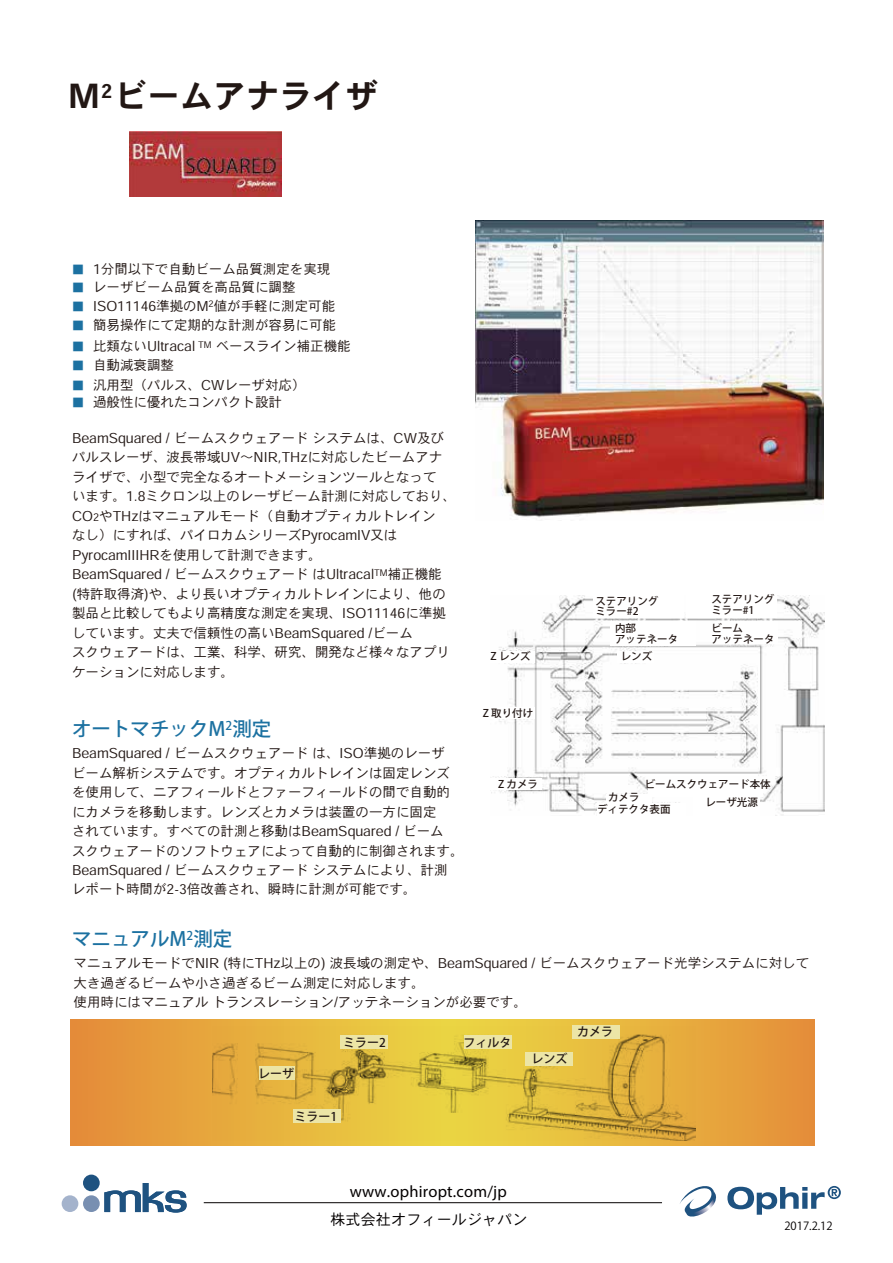
<style>
.page{position:relative;width:893px;height:1263px;background:#fff}
.page>*{position:absolute;margin:0;border:0;box-sizing:border-box;transform-origin:0 0}
.t1{font:33px "Heisei Kaku Go W7";color:#221714}
.t2{font:500 19.5px "Koz Go Pr 6 N";color:#1c71a1}
.t3{font:16.5px "Myriad Pro";letter-spacing:.01em;color:#040000}
.t4{font:15px "Heisei Kaku Go W3";letter-spacing:.01em;color:#040000}
.t5{font:13.5px/19.5px "Heisei Kaku Go W3";color:#221714}
.t6{font:500 12px "Koz Go Pr 6 N";color:#221714}
.t7{font:11.25px "Koz Go Pr 6 N";color:#040000}
.t8{font:500 10.5px/10.5px "Koz Go Pr 6 N";color:#221714}
.s1{font-family:"Koz Go Pr 6 N";font-size:12px;color:#1c71a1}
.s2{font-size:10.5px}
</style>
<div class="page">
<hr style="left:204px;top:1202px;width:458px;height:1px;background:#040000">
<svg style="left:70px;top:1019px;width:744px;height:126px;background:#e69f3c"></svg>
<img style="left:213px;top:1026px;width:483px;height:114px">
<img style="left:129px;top:131px;width:152px;height:66px">
<div style="left:572px;top:1025px;width:48px;height:14px;background:#ece5a6"></div>
<div style="left:464px;top:1035px;width:47px;height:14px;background:#ece5a6"></div>
<div style="left:341px;top:1035px;width:47px;height:14px;background:#ece5a6"></div>
<div style="left:293px;top:1109px;width:48px;height:14px;background:#ece5a6"></div>
<div style="left:260px;top:1066px;width:35px;height:14px;background:#ece5a6"></div>
<div style="left:525px;top:1052px;width:47px;height:14px;background:#ece5a6"></div>
<img style="left:476px;top:220px;width:347px;height:298px">
<img style="left:491px;top:595px;width:333px;height:221px">
<div style="left:483px;top:778px;width:59px;height:12px;background:#fff"></div>
<div style="left:475px;top:651px;width:59px;height:12px;background:#fff"></div>
<div style="left:617px;top:651px;width:37px;height:12px;background:#fff"></div>
<div style="left:606px;top:794px;width:45px;height:12px;background:#fff"></div>
<div style="left:648px;top:782px;width:114px;height:14px;background:#fff"></div>
<div style="left:714px;top:621px;width:64px;height:22px;background:#fff"></div>
<div style="left:693px;top:796px;width:66px;height:22px;background:#fff"></div>
<div style="left:597px;top:804px;width:89px;height:14px;background:#fff"></div>
<div style="left:611px;top:621px;width:85px;height:24px;background:#fff"></div>
<div style="left:475px;top:707px;width:59px;height:12px;background:#fff"></div>
<div style="left:593px;top:580px;width:90px;height:37px;background:#fff"></div>
<div style="left:686px;top:580px;width:90px;height:37px;background:#fff"></div>
<svg style="left:104px;top:1183px;width:83px;height:29px"></svg>
<div style="left:83px;top:1174px;width:17px;height:17px;background:#1e5280;border-radius:50%"></div>
<div style="left:83px;top:1195px;width:17px;height:17px;background:#788fb1;border-radius:50%"></div>
<div style="left:62px;top:1195px;width:16px;height:17px;background:#a4b3cc;border-radius:50%"></div>
<svg style="left:727px;top:1186px;width:114px;height:29px"></svg>
<svg style="left:680px;top:1186px;width:36px;height:31px"></svg>
<h1 class="t1" style="left:69px;top:77px;width:311px">M<sup>2</sup>ビームアナライザ</h1>
<p class="t5" style="left:72px;top:260px;width:260px"><span class="s1">■</span> 1分間以下で自動ビーム品質測定を実現</p>
<p class="t5" style="left:72px;top:278px;width:225px"><span class="s1">■</span> レーザビーム品質を高品質に調整</p>
<p class="t5" style="left:72px;top:297px;width:265px"><span class="s1">■</span> ISO11146準拠のM<sup>2</sup>値が手軽に測定可能</p>
<p class="t5" style="left:72px;top:316px;width:265px"><span class="s1">■</span> 簡易操作にて定期的な計測が容易に可能</p>
<p class="t5" style="left:72px;top:337px;width:280px"><span class="s1">■</span> 比類ないUltracal <sup>TM</sup> ベースライン補正機能</p>
<p class="t5" style="left:72px;top:356px;width:103px"><span class="s1">■</span> 自動減衰調整</p>
<p class="t5" style="left:72px;top:375px;width:235px"><span class="s1">■</span> 汎用型（パルス、CWレーザ対応）</p>
<p class="t5" style="left:72px;top:393px;width:211px"><span class="s1">■</span> 過般性に優れたコンパクト設計</p>
<p class="t5" style="left:72px;top:429px;width:386px">BeamSquared / ビームスクウェアード システムは、CW及びパルスレーザ、波長帯域UV～NIR,THzに対応したビームアナライザで、小型で完全なるオートメーションツールとなって<br>います。1.8ミクロン以上のレーザビーム計測に対応しており、CO<span class="s2">2</span>やTHzはマニュアルモード（自動オプティカルトレイン<br>なし）にすれば、パイロカムシリーズPyrocamIV又はPyrocamIIIHRを使用して計測できます。<br>BeamSquared / ビームスクウェアード はUltracal<sup>TM</sup>補正機能<br>(特許取得済)や、より長いオプティカルトレインにより、他の製品と比較してもより高精度な測定を実現、ISO11146に準拠しています。丈夫で信頼性の高いBeamSquared /ビーム<br>スクウェアードは、工業、科学、研究、開発など様々なアプリケーションに対応します。</p>
<h2 class="t2" style="left:72px;top:717px;width:201px">オートマチックM<sup>2</sup>測定</h2>
<p class="t5" style="left:72px;top:744px;width:393px">BeamSquared / ビームスクウェアード は、ISO準拠のレーザ<br>ビーム解析システムです。オプティカルトレインは固定レンズを使用して、ニアフィールドとファーフィールドの間で自動的にカメラを移動します。レンズとカメラは装置の一方に固定<br>されています。すべての計測と移動はBeamSquared / ビーム<br>スクウェアードのソフトウェアによって自動的に制御されます。BeamSquared / ビームスクウェアード システムにより、計測レポート時間が2-3倍改善され、瞬時に計測が可能です。</p>
<h2 class="t2" style="left:72px;top:928px;width:162px">マニュアルM<sup>2</sup>測定</h2>
<p class="t8" style="left:595px;top:596px;width:64px">ステアリングミラー#2</p>
<p class="t8" style="left:711px;top:594px;width:64px">ステアリングミラー#1</p>
<p class="t8" style="left:615px;top:624px;width:64px">内部<br>アッテネータ</p>
<p class="t8" style="left:491px;top:651px;width:41px">Z レンズ</p>
<p class="t8" style="left:621px;top:651px;width:33px">レンズ</p>
<p class="t8" style="left:483px;top:708px;width:52px">Z 取り付け</p>
<p class="t8" style="left:711px;top:624px;width:64px">ビーム<br>アッテネータ</p>
<p class="t8" style="left:498px;top:779px;width:41px">Z カメラ</p>
<p class="t8" style="left:645px;top:779px;width:127px">ビームスクウェアード本体</p>
<p class="t8" style="left:608px;top:792px;width:33px">カメラ</p>
<p class="t8" style="left:705px;top:797px;width:54px">レーザ光源</p>
<p class="t8" style="left:597px;top:804px;width:75px">ディテクタ表面</p>
<p class="t5" style="left:74px;top:954px;width:737px">マニュアルモードでNIR (特にTHz以上の) 波長域の測定や、BeamSquared / ビームスクウェアード光学システムに対して大き過ぎるビームや小さ過ぎるビーム測定に対応します。<br>使用時にはマニュアル トランスレーション/アッテネーションが必要です。</p>
<p class="t6" style="left:258px;top:1066px;width:37px">レーザ</p>
<p class="t6" style="left:343px;top:1035px;width:44px">ミラー2</p>
<p class="t6" style="left:464px;top:1035px;width:49px">フィルタ</p>
<p class="t6" style="left:295px;top:1109px;width:44px">ミラー1</p>
<p class="t6" style="left:531px;top:1052px;width:37px">レンズ</p>
<p class="t6" style="left:577px;top:1025px;width:37px">カメラ</p>
<p class="t3" style="left:350px;top:1181px;width:158px">www.ophiropt.com/jp</p>
<p class="t4" style="left:330px;top:1211px;width:199px">株式会社オフィールジャパン</p>
<p class="t7" style="left:784px;top:1219px;width:50px">2017.2.12</p>
</div>
